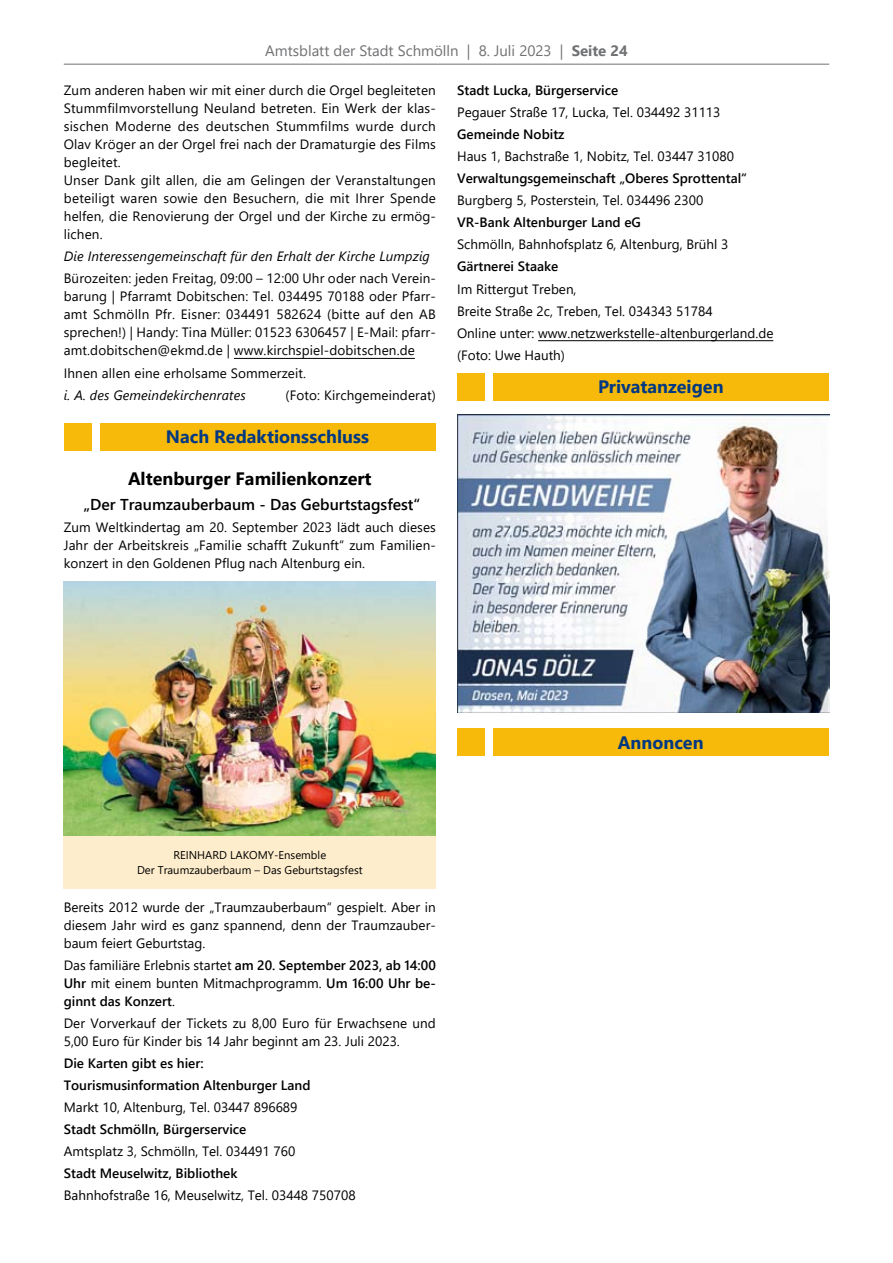
<style>
.page{position:relative;width:893px;height:1263px;background:#fff}
.page>*{position:absolute;margin:0;border:0;box-sizing:border-box;transform-origin:0 0}
.t1{font:700 18px "Segoe UI";color:#003882}
.t2{font:700 18px "Segoe UI";color:#000}
.t3{font:600 15.75px "Segoe UI";color:#000}
.t4{font:15px "Segoe UI";color:#707173}
.t5{font:13.5px/18px "Segoe UI";letter-spacing:.005em;color:#000;text-align:justify}
.t6{font:600 13.5px/22px "Segoe UI";color:#000}
.t7{font:italic 13.5px "Segoe UI";letter-spacing:.01em;color:#000}
.t8{font:11.25px/14.9px "Segoe UI";color:#000;text-align:center}
.s1{font-weight:700}
.s2{font-weight:600}
</style>
<div class="page">
<hr style="left:64px;top:64px;width:765px;height:1px;background:#707173">
<div style="left:493px;top:728px;width:336px;height:28px;background:#f8ba0a"></div>
<div style="left:457px;top:728px;width:28px;height:28px;background:#f8ba0a"></div>
<div style="left:493px;top:373px;width:336px;height:27px;background:#f8ba0a"></div>
<div style="left:457px;top:373px;width:28px;height:27px;background:#f8ba0a"></div>
<img style="left:457px;top:414px;width:372px;height:298px">
<hr style="left:234px;top:358px;width:181px;height:1px;background:#000">
<img style="left:64px;top:581px;width:372px;height:256px">
<div style="left:100px;top:423px;width:336px;height:28px;background:#f8ba0a"></div>
<div style="left:64px;top:423px;width:27px;height:28px;background:#f8ba0a"></div>
<div style="left:64px;top:837px;width:372px;height:52px;background:#feedcc"></div>
<hr style="left:538px;top:340px;width:235px;height:1px;background:#000">
<p class="t4" style="left:265px;top:36px;width:364px">Amtsblatt der Stadt Schmölln | 8. Juli 2023 | <span class="s1">Seite 24</span></p>
<p class="t5" style="left:64px;top:80px;width:374px;text-align:left">Zum anderen haben wir mit einer durch die Orgel begleiteten Stummfilmvorstellung Neuland betreten. Ein Werk der klas&shy;sischen Moderne des deutschen Stummfilms wurde durch Olav Kröger an der Orgel frei nach der Dramaturgie des Films begleitet.<br>Unser Dank gilt allen, die am Gelingen der Veranstaltungen beteiligt waren sowie den Besuchern, die mit Ihrer Spende helfen, die Renovierung der Orgel und der Kirche zu ermög&shy;lichen.</p>
<p class="t7" style="left:64px;top:244px;width:368px">Die Interessengemeinschaft für den Erhalt der Kirche Lumpzig</p>
<p class="t5" style="left:64px;top:268px;width:374px">Bürozeiten: jeden Freitag, 09:00 – 12:00 Uhr oder nach Verein&shy;barung | Pfarramt Dobitschen: Tel. 034495 70188 oder Pfarr&shy;amt Schmölln Pfr. Eisner: 034491 582624 (bitte auf den AB sprechen!) | Handy: Tina Müller: 01523 6306457 | E-Mail: pfarr&shy;amt.dobitschen@ekmd.de | www.kirchspiel-dobitschen.de</p>
<p class="t5" style="left:64px;top:363px;width:244px">Ihnen allen eine erholsame Sommerzeit.</p>
<p class="t7" style="left:64px;top:382px;width:184px">i. A. des Gemeindekirchenrates</p>
<p class="t5" style="left:286px;top:385px;width:152px">(Foto: Kirchgemeinderat)</p>
<h1 class="t1" style="left:166px;top:420px;width:205px">Nach Redaktionsschluss</h1>
<h1 class="t2" style="left:128px;top:462px;width:245px">Altenburger Familienkonzert</h1>
<p class="t3" style="left:84px;top:490px;width:338px">„Der Traumzauberbaum - Das Geburtstagsfest“</p>
<p class="t5" style="left:64px;top:517px;width:374px">Zum Weltkindertag am 20. September 2023 lädt auch dieses Jahr der Arbeitskreis „Familie schafft Zukunft“ zum Familien&shy;konzert in den Goldenen Pflug nach Altenburg ein.</p>
<p class="t6" style="left:457px;top:78px;width:163px">Stadt Lucka, Bürgerservice</p>
<p class="t5" style="left:457px;top:102px;width:265px">Pegauer Straße 17, Lucka, Tel. 034492 31113</p>
<p class="t6" style="left:457px;top:122px;width:109px">Gemeinde Nobitz</p>
<p class="t5" style="left:457px;top:146px;width:278px">Haus 1, Bachstraße 1, Nobitz, Tel. 03447 31080</p>
<p class="t6" style="left:457px;top:166px;width:291px">Verwaltungsgemeinschaft „Oberes Sprottental“</p>
<p class="t5" style="left:457px;top:190px;width:248px">Burgberg 5, Posterstein, Tel. 034496 2300</p>
<p class="t6" style="left:457px;top:210px;width:185px">VR-Bank Altenburger Land eG</p>
<p class="t5" style="left:457px;top:234px;width:273px">Schmölln, Bahnhofsplatz 6, Altenburg, Brühl 3</p>
<p class="t6" style="left:457px;top:255px;width:103px">Gärtnerei Staake</p>
<p class="t5" style="left:457px;top:277px;width:318px;line-height:22px;text-align:left">Im Rittergut Treben,<br>Breite Straße 2c, Treben, Tel. 034343 51784<br>Online unter: www.netzwerkstelle-altenburgerland.de (Foto: Uwe Hauth)</p>
<h1 class="t1" style="left:598px;top:370px;width:127px">Privatanzeigen</h1>
<p class="t8" style="left:137px;top:847px;width:227px">REINHARD LAKOMY-Ensemble<br>Der Traumzauberbaum – Das Geburtstagsfest</p>
<p class="t5" style="left:64px;top:897px;width:374px">Bereits 2012 wurde der „Traumzauberbaum“ gespielt. Aber in diesem Jahr wird es ganz spannend, denn der Traumzauber&shy;baum feiert Geburtstag.</p>
<p class="t5" style="left:64px;top:955px;width:374px">Das familiäre Erlebnis startet <span class="s2">am 20. September 2023, ab 14:00<br>Uhr</span> mit einem bunten Mitmachprogramm. <span class="s2">Um 16:00 Uhr be&shy;ginnt das Konzert</span>.</p>
<p class="t5" style="left:64px;top:1013px;width:374px">Der Vorverkauf der Tickets zu 8,00 Euro für Erwachsene und<br>5,00 Euro für Kinder bis 14 Jahr beginnt am 23. Juli 2023.</p>
<p class="t6" style="left:64px;top:1051px;width:248px">Die Karten gibt es hier:<br>Tourismusinformation Altenburger Land</p>
<p class="t5" style="left:64px;top:1097px;width:235px">Markt 10, Altenburg, Tel. 03447 896689</p>
<p class="t6" style="left:64px;top:1117px;width:184px">Stadt Schmölln, Bürgerservice</p>
<p class="t5" style="left:64px;top:1141px;width:233px">Amtsplatz 3, Schmölln, Tel. 034491 760</p>
<p class="t6" style="left:64px;top:1161px;width:175px">Stadt Meuselwitz, Bibliothek</p>
<p class="t5" style="left:64px;top:1185px;width:293px">Bahnhofstraße 16, Meuselwitz, Tel. 03448 750708</p>
<h1 class="t1" style="left:618px;top:725px;width:87px">Annoncen</h1>
</div>
